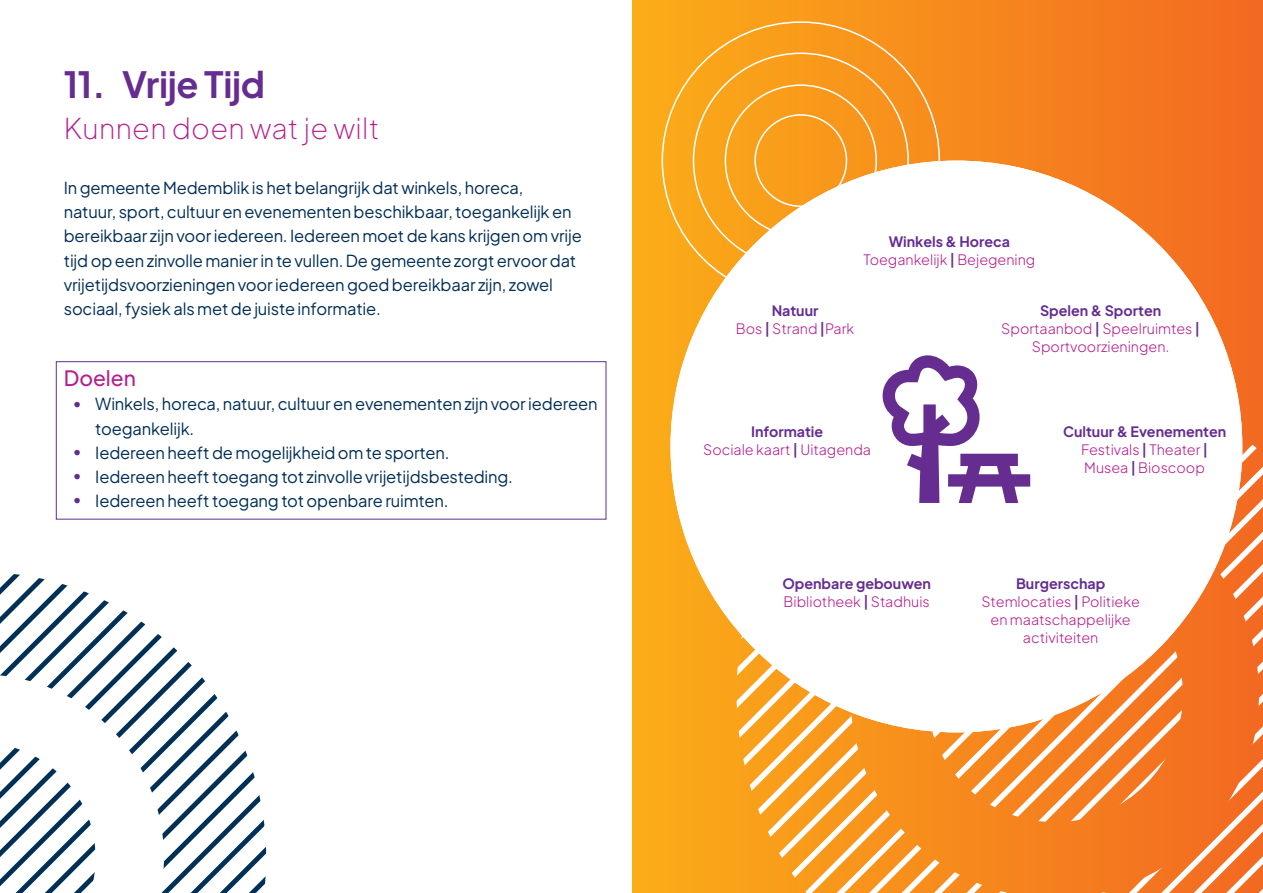
<style>
.page{position:relative;width:1263px;height:893px;background:#fff}
.page>*{position:absolute;margin:0;border:0;box-sizing:border-box;transform-origin:0 0}
.H2_onderregel{font:700 36px "Plus Jakarta Sans";letter-spacing:-.01em;color:#652d90}
.H2_onderregel-2{font:200 28.5px "Plus Jakarta Sans";letter-spacing:.01em;color:#b41e8e}
.t1{font:500 21px "Plus Jakarta Sans";color:#b41e8e}
.Bodytekst_zonder_wit_na{font:16.5px/24px "Plus Jakarta Sans";letter-spacing:-.01em;color:#002e56}
.t2{font:300 14.25px/18px "Plus Jakarta Sans";color:#b41e8e;text-align:center}
.t3{font:700 14.25px "Plus Jakarta Sans";color:#652d90}
.s1{color:#652d90}
.s2{font-weight:600;color:#652d90}
</style>
<div class="page">
<div style="left:632px;top:0;width:631px;height:893px;background:linear-gradient(to right,#fbae19,#f26922)"></div>
<svg style="left:661px;top:21px;width:280px;height:280px;background:#f9a123"></svg>
<svg style="left:752px;top:647px;width:32px;height:246px;background:#faaf41"></svg>
<svg style="left:784px;top:675px;width:33px;height:218px;fill:#f99c1b"></svg>
<svg style="left:817px;top:696px;width:32px;height:197px;fill:#f8981b"></svg>
<svg style="left:849px;top:711px;width:33px;height:182px;background:#f9a643"></svg>
<svg style="left:882px;top:722px;width:32px;height:171px;background:#f79b32"></svg>
<svg style="left:914px;top:729px;width:33px;height:164px;background:#f7942b"></svg>
<svg style="left:947px;top:731px;width:32px;height:162px;background:#f79534"></svg>
<svg style="left:979px;top:727px;width:33px;height:166px;background:#f79438"></svg>
<svg style="left:1012px;top:718px;width:32px;height:175px;background:#f6933d"></svg>
<svg style="left:1044px;top:705px;width:33px;height:188px;background:#f6903e"></svg>
<svg style="left:1077px;top:688px;width:32px;height:205px;background:#f69042"></svg>
<svg style="left:1109px;top:664px;width:33px;height:229px;background:#f5893d"></svg>
<svg style="left:1142px;top:632px;width:32px;height:261px;background:#f5853c"></svg>
<div style="left:1174px;top:586px;width:32px;height:307px;background:#f37121"></div>
<svg style="left:1206px;top:376px;width:57px;height:517px;background:#f47d3c"></svg>
<div style="left:56px;top:361px;width:550px;height:158px;border:1px solid #652d90"></div>
<div style="left:670px;top:161px;width:572px;height:571px;background:#fff;border-radius:50%"></div>
<svg style="left:882px;top:355px;width:148px;height:148px"></svg>
<svg style="left:0;top:574px;width:29px;height:319px"></svg>
<svg style="left:29px;top:578px;width:30px;height:315px"></svg>
<svg style="left:59px;top:584px;width:29px;height:309px"></svg>
<svg style="left:88px;top:593px;width:29px;height:293px"></svg>
<svg style="left:117px;top:610px;width:149px;height:283px"></svg>
<h2 class="H2_onderregel" style="left:64px;top:53px;width:203px">11. Vrije Tijd</h2>
<h2 class="H2_onderregel-2" style="left:64px;top:106px;width:317px">Kunnen doen wat je wilt</h2>
<p class="Bodytekst_zonder_wit_na" style="left:64px;top:175px;width:520px">In gemeente Medemblik is het belangrijk dat winkels, horeca,<br>natuur, sport, cultuur en evenementen beschikbaar, toegankelijk en bereikbaar zijn voor iedereen. Iedereen moet de kans krijgen om vrije tijd op een zinvolle manier in te vullen. De gemeente zorgt ervoor dat vrijetijdsvoorzieningen voor iedereen goed bereikbaar zijn, zowel sociaal, fysiek als met de juiste informatie.</p>
<h3 class="t1" style="left:64px;top:361px;width:74px">Doelen</h3>
<p class="Bodytekst_zonder_wit_na" style="left:95px;top:391px;width:504px;text-indent:-22px"><span class="s1">•</span> Winkels, horeca, natuur, cultuur en evenementen zijn voor iedereen toegankelijk.</p>
<p class="Bodytekst_zonder_wit_na" style="left:73px;top:439px;width:378px"><span class="s1">•</span> Iedereen heeft de mogelijkheid om te sporten.</p>
<p class="Bodytekst_zonder_wit_na" style="left:73px;top:463px;width:442px"><span class="s1">•</span> Iedereen heeft toegang tot zinvolle vrijetijdsbesteding.</p>
<p class="Bodytekst_zonder_wit_na" style="left:73px;top:487px;width:377px"><span class="s1">•</span> Iedereen heeft toegang tot openbare ruimten.</p>
<h4 class="t3" style="left:889px;top:229px;width:123px">Winkels &amp; Horeca</h4>
<p class="t2" style="left:863px;top:249px;width:174px">Toegankelijk <span class="s2">|</span> Bejegening</p>
<h4 class="t3" style="left:772px;top:298px;width:48px">Natuur</h4>
<p class="t2" style="left:736px;top:318px;width:120px">Bos <span class="s2">|</span> Strand <span class="s2">|</span>Park</p>
<h4 class="t3" style="left:1040px;top:298px;width:123px">Spelen &amp; Sporten</h4>
<p class="t2" style="left:1001px;top:318px;width:200px">Sportaanbod <span class="s2">|</span> Speelruimtes <span class="s2">|<br></span>Sportvoorzieningen.</p>
<h4 class="t3" style="left:751px;top:419px;width:74px">Informatie</h4>
<p class="t2" style="left:703px;top:439px;width:169px">Sociale kaart <span class="s2">|</span> Uitagenda</p>
<h4 class="t3" style="left:782px;top:571px;width:150px">Openbare gebouwen</h4>
<p class="t2" style="left:784px;top:591px;width:148px">Bibliotheek <span class="s2">|</span> Stadhuis</p>
<h4 class="t3" style="left:1063px;top:419px;width:165px">Cultuur &amp; Evenementen</h4>
<p class="t2" style="left:1081px;top:439px;width:128px;text-align:left">Festivals <span class="s2">|</span> Theater <span class="s2">|<br></span>Musea <span class="s2">|</span> Bioscoop</p>
<h4 class="t3" style="left:1016px;top:571px;width:91px">Burgerschap</h4>
<p class="t2" style="left:981px;top:591px;width:160px">Stemlocaties <span class="s2">|</span> Politieke en maatschappelijke activiteiten</p>
</div>
